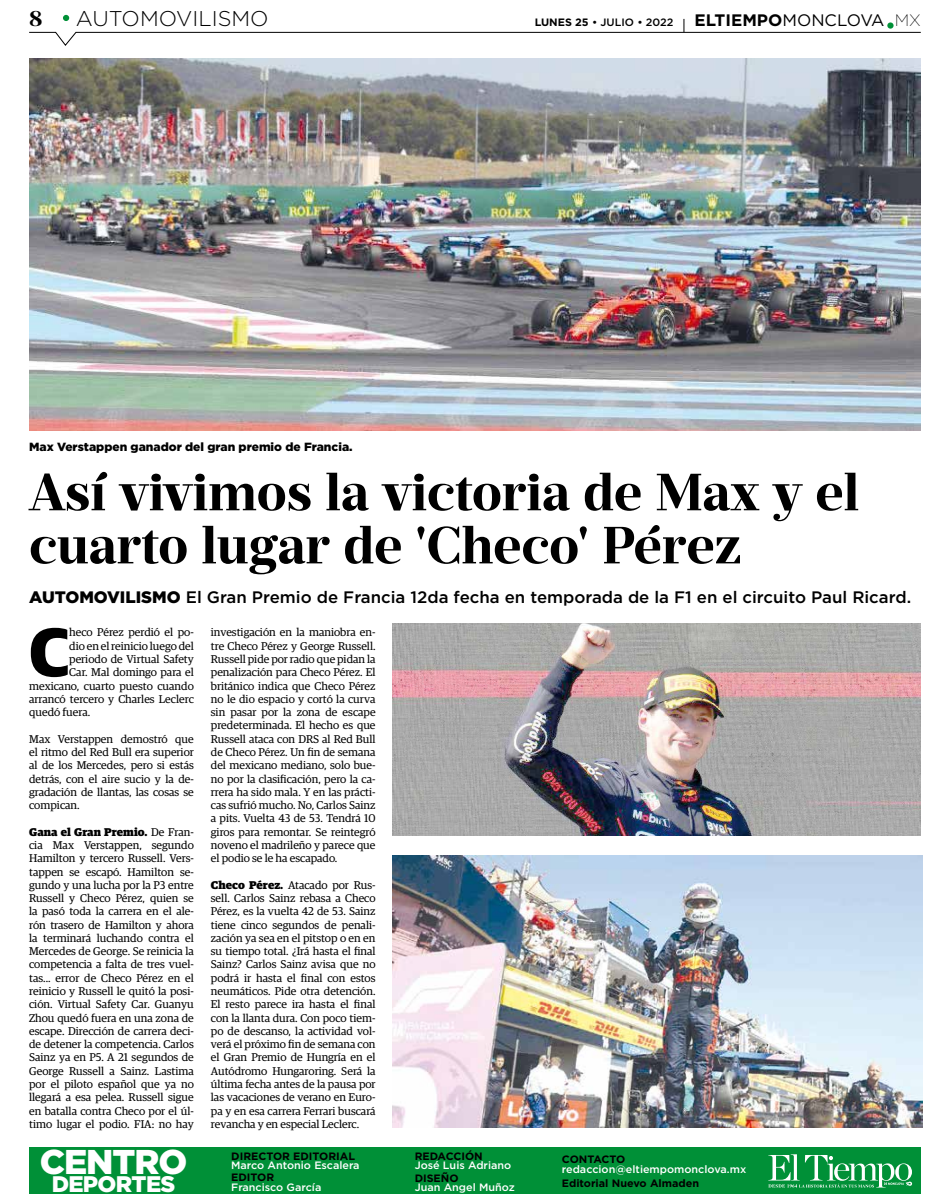
<style>
.page{position:relative;width:931px;height:1204px;background:#fff}
.page>*{position:absolute;margin:0;border:0;box-sizing:border-box;transform-origin:0 0}
.t1{font:700 68.75px "Guardian Sans";color:#000}
.t2{font:700 52.12px/53.1px "Prumo Deck";color:#000}
.t3{font:900 34.38px "Gotham";letter-spacing:-.03em;color:#fff}
.t4{font:900 22.5px "Gotham";letter-spacing:-.03em;color:#fff}
.t5{font:300 21.38px "Gotham";color:#000}
.t6{font:700 21.38px "Prumo Deck";color:#000}
.t7{font:500 16.62px "Gotham";color:#000}
.t8{font:700 16.62px "Gotham";color:#000}
.t9{font:900 11.88px "Gotham";color:#000}
.t10{font:11.25px/13.2px "Guardian Egyp";color:#000;text-align:justify}
.t11{font:500 10.62px "Gotham";color:#fff}
.t12{font:700 10.62px "Gotham";color:#000}
.t13{font:500 10.62px "Gotham";color:#000}
.t14{font:700 10.62px "Gotham";letter-spacing:-.02em;color:#000}
.s1{font-weight:700}
.s2{font-weight:400}
.s3{font-weight:200}
.s4{font-weight:900}
</style>
<div class="page">
<img style="left:29px;top:59px;width:891px;height:371px">
<div style="left:29px;top:1147px;width:891px;height:47px;background:#009037"></div>
<svg style="left:768px;top:1154px;width:144px;height:33px"></svg>
<img style="left:392px;top:855px;width:530px;height:273px">
<img style="left:392px;top:623px;width:528px;height:212px">
<svg style="left:29px;top:15px;width:892px;height:31px"></svg>
<h3 class="t6" style="left:29px;top:4px;width:15px">8</h3>
<h3 class="t5" style="left:76px;top:4px;width:194px">AUTOMOVILISMO</h3>
<p class="t13" style="left:534px;top:15px;width:140px"><span class="s1">LUNES 25</span> • JULIO • 2022</p>
<h3 class="t8" style="left:694px;top:9px;width:228px">ELTIEMPO<span class="s2">MONCLOVA</span> <span class="s3">MX</span></h3>
<p class="t9" style="left:29px;top:438px;width:325px">Max Verstappen ganador del gran premio de Francia.</p>
<h2 class="t2" style="left:29px;top:466px;width:831px">Así vivimos la victoria de Max y el cuarto lugar de 'Checo' Pérez</h2>
<h3 class="t7" style="left:29px;top:586px;width:883px"><span class="s4">AUTOMOVILISMO</span> El Gran Premio de Francia 12da fecha en temporada de la F1 en el circuito Paul Ricard.</h3>
<h1 class="t1" style="left:29px;top:601px;width:42px">C</h1>
<p class="t10" style="left:69px;top:625px;width:126px">heco Pérez perdió el po-</p>
<p class="t10" style="left:69px;top:638px;width:126px">dio en el reinicio luego del</p>
<p class="t10" style="left:69px;top:652px;width:126px">periodo de Virtual Safety</p>
<p class="t10" style="left:69px;top:665px;width:126px">Car. Mal domingo para el</p>
<p class="t10" style="left:29px;top:678px;width:166px">mexicano, cuarto puesto cuando</p>
<p class="t10" style="left:29px;top:691px;width:166px">arrancó tercero y Charles Leclerc</p>
<p class="t10" style="left:29px;top:705px;width:63px">quedó fuera.</p>
<p class="t10" style="left:29px;top:731px;width:166px">Max Verstappen demostró que el ritmo del Red Bull era superior al de los Mercedes, pero si estás detrás, con el aire sucio y la de&shy;gradación de llantas, las cosas se compican.</p>
<p class="t10" style="left:29px;top:824px;width:166px"><span class="s4">Gana el Gran Premio.</span> De Fran&shy;cia Max Verstappen, segundo Hamilton y tercero Russell. Vers&shy;tappen se escapó. Hamilton se&shy;gundo y una lucha por la P3 entre Russell y Checo Pérez, quien se la pasó toda la carrera en el ale&shy;rón trasero de Hamilton y ahora la terminará luchando contra el Mercedes de George. Se reinicia la competencia a falta de tres vuel&shy;tas... error de Checo Pérez en el reinicio y Russell le quitó la posi&shy;ción. Virtual Safety Car. Guanyu Zhou quedó fuera en una zona de escape. Dirección de carrera deci&shy;de detener la competencia. Carlos Sainz ya en P5. A 21 segundos de George Russell a Sainz. Lastima por el piloto español que ya no llegará a esa pelea. Russell sigue en batalla contra Checo por el úl&shy;timo lugar el podio. FIA: no hay</p>
<h3 class="t3" style="left:40px;top:1138px;width:149px">CENTRO</h3>
<h3 class="t4" style="left:52px;top:1169px;width:125px">DEPORTES</h3>
<p class="t10" style="left:211px;top:625px;width:166px">investigación en la maniobra en&shy;tre Checo Pérez y George Russell.<br>Russell pide por radio que pidan la penalización para Checo Pérez. El británico indica que Checo Pérez no le dio espacio y cortó la curva sin pasar por la zona de escape predeterminada. El hecho es que Russell ataca con DRS al Red Bull de Checo Pérez. Un fin de semana del mexicano mediano, solo bue&shy;no por la clasificación, pero la ca&shy;rrera ha sido mala. Y en las prácti&shy;cas sufrió mucho. No, Carlos Sainz a pits. Vuelta 43 de 53. Tendrá 10 giros para remontar. Se reintegró noveno el madrileño y parece que el podio se le ha escapado.</p>
<p class="t10" style="left:211px;top:877px;width:166px"><span class="s4">Checo Pérez.</span> Atacado por Rus&shy;sell. Carlos Sainz rebasa a Checo Pérez, es la vuelta 42 de 53. Sainz tiene cinco segundos de penali&shy;zación ya sea en el pitstop o en en su tiempo total. ¿Irá hasta el final Sainz? Carlos Sainz avisa que no podrá ir hasta el final con estos neumáticos. Pide otra detención.<br>El resto parece ira hasta el final con la llanta dura. Con poco tiem&shy;po de descanso, la actividad vol&shy;verá el próximo fin de semana con el Gran Premio de Hungría en el Autódromo Hungaroring. Será la última fecha antes de la pausa por las vacaciones de verano en Euro&shy;pa y en esa carrera Ferrari buscará revancha y en especial Leclerc.</p>
<p class="t12" style="left:231px;top:1148px;width:125px">DIRECTOR EDITORIAL</p>
<p class="t11" style="left:231px;top:1158px;width:130px">Marco Antonio Escalera</p>
<p class="t12" style="left:231px;top:1170px;width:44px">EDITOR</p>
<p class="t11" style="left:231px;top:1180px;width:92px">Francisco García</p>
<p class="t12" style="left:414px;top:1148px;width:70px">REDACCIÓN</p>
<p class="t11" style="left:414px;top:1158px;width:98px">José Luis Adriano</p>
<p class="t12" style="left:414px;top:1170px;width:45px">DISEÑO</p>
<p class="t11" style="left:414px;top:1180px;width:102px">Juan Angel Muñoz</p>
<p class="t14" style="left:562px;top:1152px;width:65px">CONTACTO</p>
<p class="t11" style="left:562px;top:1162px;width:186px">redaccion@eltiempomonclova.mx</p>
<p class="t12" style="left:562px;top:1176px;width:139px">Editorial Nuevo Almaden</p>
</div>
